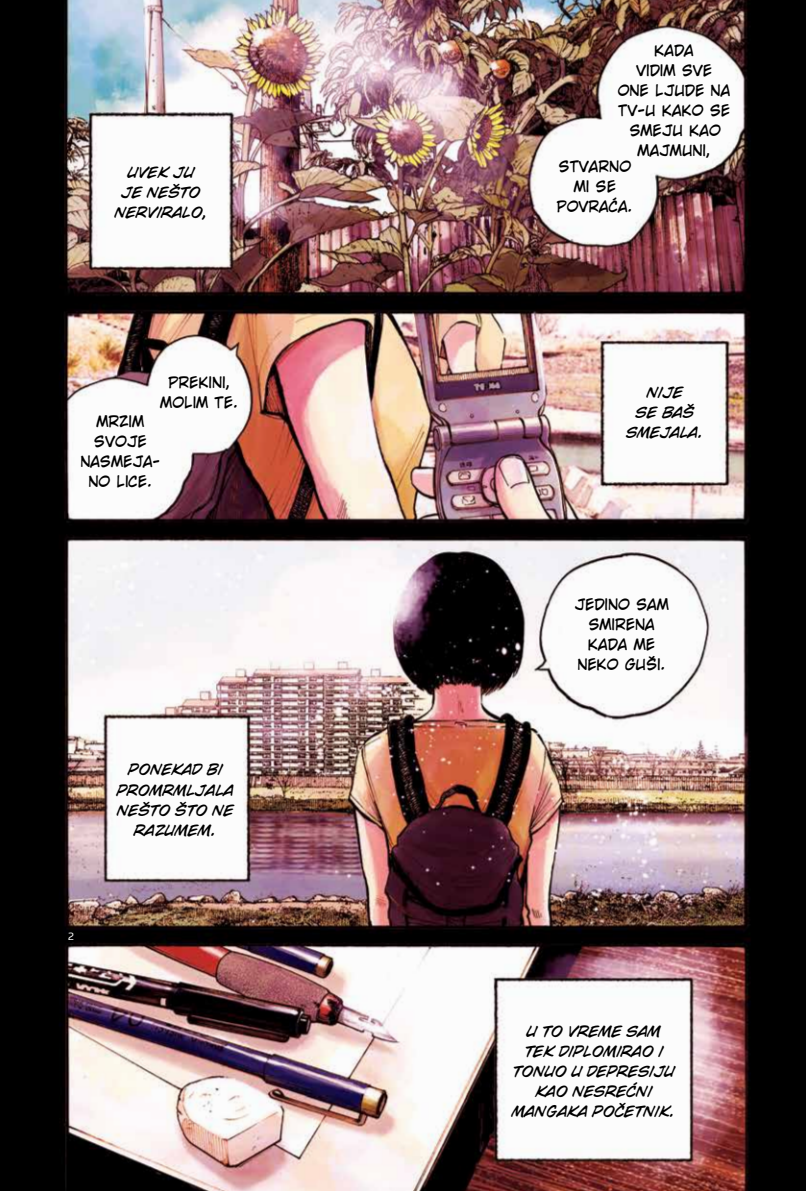
<style>
.page{position:relative;width:806px;height:1191px;background:#fff}
.page>*{position:absolute;margin:0;border:0;box-sizing:border-box;transform-origin:0 0}
.t1{font:italic 15px/20px "CC Wild Words Lower B";color:#000;text-align:center}
.t2{font:15px/20px "CC Wild Words Lower B";color:#000;text-align:center}
.Broj{font:10px "Encode Sans Wide";color:#fff}
</style>
<div class="page">
<img style="left:0;top:0;width:805px;height:1191px">
<p class="t1" style="left:115px;top:162px;width:94px">UVEK JU<br>JE NEŠTO<br>NERVIRALO,</p>
<p class="t2" style="left:160px;top:373px;width:79px">PREKINI,<br>MOLIM TE.</p>
<p class="t2" style="left:80px;top:412px;width:80px">MRZIM<br>SVOJE<br>NASMEJA-<br>NO LICE.</p>
<p class="Broj" style="left:68px;top:929px;width:7px">2</p>
<p class="t1" style="left:117px;top:760px;width:118px">PONEKAD BI<br>PROMRMLJALA<br>NEŠTO ŠTO NE<br>RAZUMEM.</p>
<p class="t2" style="left:617px;top:41px;width:114px">KADA<br>VIDIM SVE<br>ONE LJUDE NA<br>TV‑U KAKO SE<br>SMEJU KAO<br>MAJMUNI,</p>
<p class="t2" style="left:556px;top:157px;width:78px">STVARNO<br>MI SE<br>POVRAĆA.</p>
<p class="t1" style="left:626px;top:382px;width:79px">NIJE<br>SE BAŠ<br>SMEJALA.</p>
<p class="t2" style="left:574px;top:595px;width:96px">JEDINO SAM<br>SMIRENA<br>KADA ME<br>NEKO GUŠI.</p>
<p class="t1" style="left:512px;top:1021px;width:165px">U TO VREME SAM<br>TEK DIPLOMIRAO I<br>TONUO U DEPRESIJU<br>KAO NESREĆNI<br>MANGAKA POČETNIK.</p>
</div>
